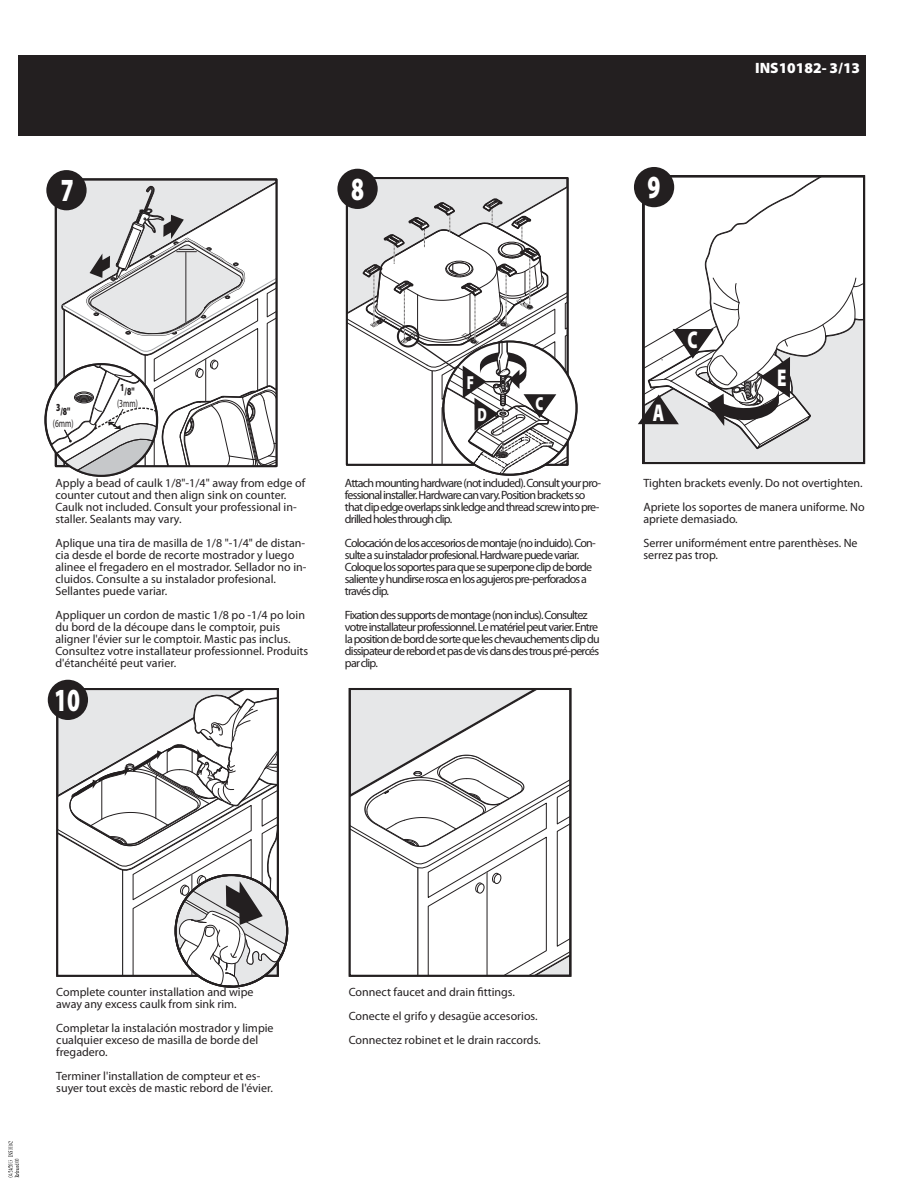
<style>
.page{position:relative;width:918px;height:1188px;background:#fff}
.page>*{position:absolute;margin:0;border:0;box-sizing:border-box;transform-origin:0 0}
.t1{font:900 32.4px "Myriad Pro";color:#fff;scale:.7 1}
.t2{font:900 24.3px "Myriad Pro";color:#fff;scale:.7 1}
.t3{font:900 18.9px "Myriad Pro";color:#fff;scale:.7 1}
.t4{font:900 15px "Myriad Pro";color:#fff}
.t5{font:12px/12px "Myriad Pro";letter-spacing:-.005em;color:#231f20}
.t6{font:12px/12px "Myriad Pro";letter-spacing:-.065em;color:#231f20}
.t7{font:10.8px "Myriad Pro";color:#231f20;scale:.7 1}
.t8{font:900 10.8px "Myriad Pro";color:#231f20;scale:.7 1}
</style>
<div class="page">
<div style="left:18px;top:56px;width:848px;height:80px;background:#231f20"></div>
<div style="left:46px;top:170px;width:41px;height:40px;background:#231f20;border-radius:50%"></div>
<svg style="left:46px;top:179px;width:230px;height:297px"></svg>
<div style="left:44px;top:363px;width:114px;height:114px;border:2px solid #231f20;border-radius:50%"></div>
<div style="left:337px;top:169px;width:41px;height:40px;background:#231f20;border-radius:50%"></div>
<svg style="left:347px;top:178px;width:229px;height:297px"></svg>
<svg style="left:642px;top:175px;width:224px;height:290px;background:#b3b3b3"></svg>
<div style="left:634px;top:167px;width:40px;height:40px;background:#231f20;border-radius:50%"></div>
<svg style="left:638px;top:176px;width:226px;height:275px"></svg>
<div style="left:48px;top:680px;width:40px;height:40px;background:#231f20;border-radius:50%"></div>
<svg style="left:57px;top:689px;width:230px;height:298px"></svg>
<svg style="left:352px;top:691px;width:216px;height:283px"></svg>
<div style="left:349px;top:688px;width:222px;height:289px;border:2px solid #231f20"></div>
<svg style="left:8px;top:1141px;width:11px;height:36px"></svg>
<h1 class="t1" style="left:61px;top:178px;width:20px">7</h1>
<h1 class="t1" style="left:351px;top:177px;width:20px">8</h1>
<h1 class="t1" style="left:647px;top:175px;width:20px">9</h1>
<p class="t4" style="left:755px;top:63px;width:107px">INS10182- 3/13</p>
<p class="t8" style="left:56px;top:407px;width:22px">3/8"</p>
<p class="t7" style="left:53px;top:417px;width:31px">(6mm)</p>
<p class="t8" style="left:120px;top:387px;width:22px">1/8"</p>
<p class="t7" style="left:117px;top:397px;width:31px">(3mm)</p>
<p class="t5" style="left:55px;top:478px;width:251px">Apply a bead of caulk 1/8"-1/4" away from edge of counter cutout and then align sink on counter.<br>Caulk not included. Consult your professional in&shy;staller. Sealants may vary.</p>
<p class="t5" style="left:55px;top:538px;width:253px">Aplique una tira de masilla de 1/8 "-1/4" de distan&shy;cia desde el borde de recorte mostrador y luego alinee el fregadero en el mostrador. Sellador no in&shy;cluidos. Consulte a su instalador profesional.<br>Sellantes puede variar.</p>
<p class="t5" style="left:55px;top:610px;width:254px">Appliquer un cordon de mastic 1/8 po -1/4 po loin du bord de la découpe dans le comptoir, puis aligner l'évier sur le comptoir. Mastic pas inclus.<br>Consultez votre installateur professionnel. Produits d'étanchéité peut varier.</p>
<h1 class="t1" style="left:54px;top:688px;width:39px">10</h1>
<h3 class="t3" style="left:467px;top:375px;width:12px">F</h3>
<h3 class="t3" style="left:477px;top:408px;width:15px">D</h3>
<h3 class="t3" style="left:536px;top:397px;width:13px">C</h3>
<p class="t6" style="left:345px;top:478px;width:258px">Attach mounting hardware (not included). Consult your pro&shy;fessional installer. Hardware can vary. Position brackets so that clip edge overlaps sink ledge and thread screw into pre&shy;drilled holes through clip.</p>
<p class="t6" style="left:345px;top:538px;width:252px">Colocación de los accesorios de montaje (no incluido). Con&shy;sulte a su instalador profesional. Hardware puede variar.<br>Coloque los soportes para que se superpone clip de borde saliente y hundirse rosca en los agujeros pre-perforados a través clip.</p>
<p class="t6" style="left:345px;top:610px;width:256px">Fixation des supports de montage (non inclus). Consultez votre installateur professionnel. Le matériel peut varier. Entre la position de bord de sorte que les chevauchements clip du dissipateur de rebord et pas de vis dans des trous pré-percés par clip.</p>
<h2 class="t2" style="left:653px;top:404px;width:18px">A</h2>
<h2 class="t2" style="left:688px;top:331px;width:16px">C</h2>
<h2 class="t2" style="left:777px;top:368px;width:15px">E</h2>
<p class="t5" style="left:643px;top:472px;width:223px;line-height:24px">Tighten brackets evenly. Do not overtighten.<br>Apriete los soportes de manera uniforme. No</p>
<p class="t5" style="left:643px;top:508px;width:216px;line-height:24px">apriete demasiado.<br>Serrer uniformément entre parenthèses. Ne</p>
<p class="t5" style="left:643px;top:550px;width:76px">serrez pas trop.</p>
<p class="t5" style="left:56px;top:987px;width:199px">Complete counter installation and wipe away any excess caulk from sink rim.</p>
<p class="t5" style="left:56px;top:1023px;width:219px">Completar la instalación mostrador y limpie cualquier exceso de masilla de borde del fregadero.</p>
<p class="t5" style="left:56px;top:1071px;width:218px">Terminer l'installation de compteur et es&shy;suyer tout excès de mastic rebord de l'évier.</p>
<p class="t5" style="left:349px;top:981px;width:193px;line-height:24px">Connect faucet and drain fittings.<br>Conecte el grifo y desagüe accesorios.<br>Connectez robinet et le drain raccords.</p>
</div>
